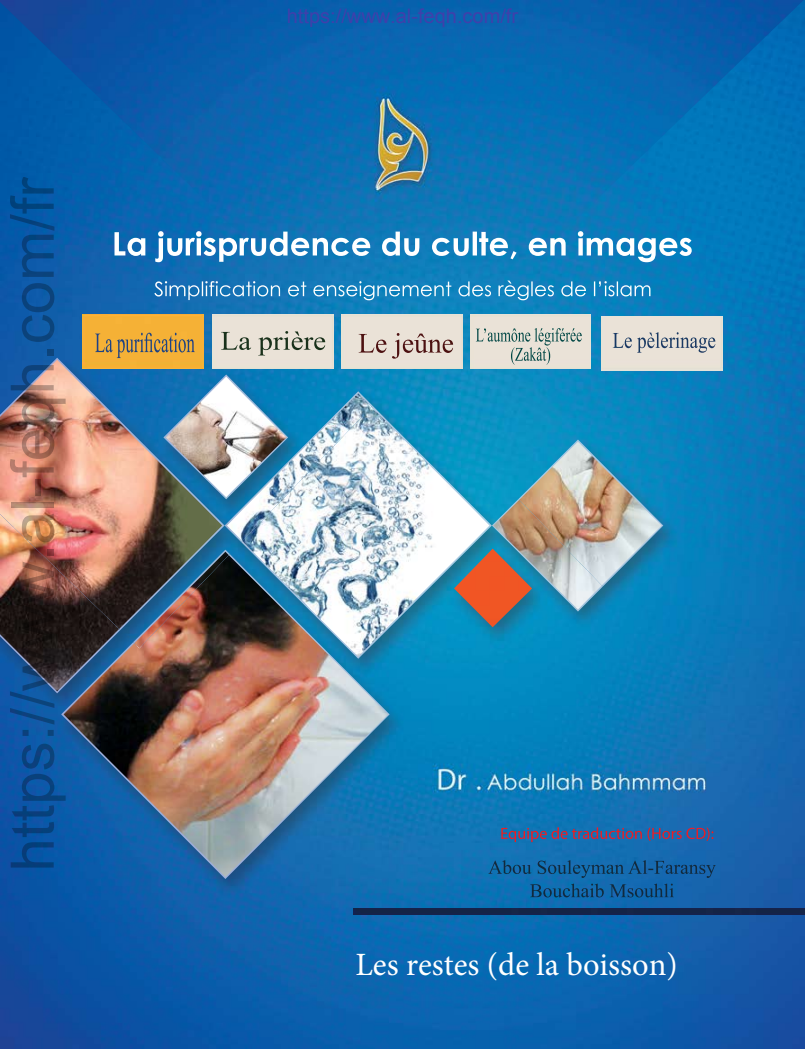
<style>
.page{position:relative;width:805px;height:1049px;background:#fff}
.page>*{position:absolute;margin:0;border:0;box-sizing:border-box;transform-origin:0 0}
.t1{font:60px "Arial";color:rgb(0 0 0/.27)}
.t2{font:32.5px "Minion Pro";color:#fff}
.t3{font:20px "Arial";color:#4040ab}
</style>
<div class="page">
<img style="left:0;top:0;width:804px;height:1048px">
<img style="left:0;top:648px;width:61px;height:43px">
<img style="left:61px;top:648px;width:328px;height:230px">
<img style="left:64px;top:551px;width:324px;height:325px;border-radius:50%">
<img style="left:224px;top:391px;width:267px;height:267px">
<img style="left:227px;top:393px;width:262px;height:263px;border-radius:50%">
<div style="left:353px;top:908px;width:451px;height:6px;background:#142448"></div>
<img style="left:406px;top:0;width:398px;height:648px">
<img style="left:493px;top:441px;width:168px;height:168px;border-radius:50%">
<img style="left:0;top:0;width:394px;height:391px">
<img style="left:0;top:360px;width:222px;height:288px">
<img style="left:163px;top:374px;width:125px;height:125px">
<img style="left:166px;top:376px;width:120px;height:121px;border-radius:50%">
<img style="left:64px;top:551px;width:160px;height:97px">
<img style="left:224px;top:391px;width:170px;height:257px">
<img style="left:227px;top:393px;width:167px;height:255px">
<img style="left:601px;top:317px;width:120px;height:53px">
<img style="left:212px;top:314px;width:121px;height:54px">
<img style="left:341px;top:314px;width:121px;height:54px">
<img style="left:470px;top:314px;width:120px;height:54px">
<img style="left:83px;top:314px;width:120px;height:54px">
<p class="t1" style="left:-7px;top:871px;width:696px;rotate:-90deg">https://www.al-feqh.com/fr</p>
<p class="t3" style="left:287px;top:3px;width:233px">https://www.al-feqh.com/fr</p>
<p class="t2" style="left:355px;top:943px;width:324px">Les restes (de la boisson)</p>
</div>
